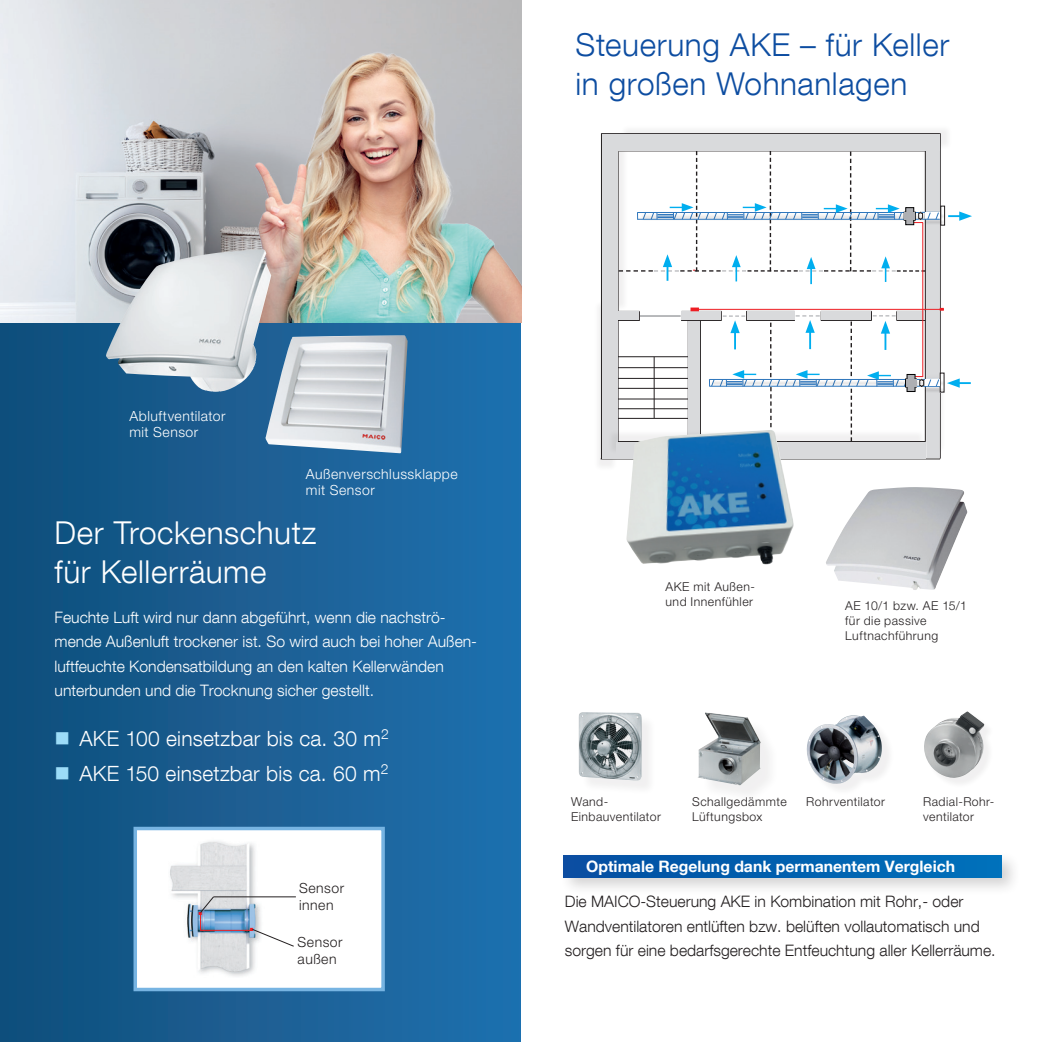
<style>
.page{position:relative;width:1042px;height:1042px;background:#fff}
.page>*{position:absolute;margin:0;border:0;box-sizing:border-box;transform-origin:0 0}
.t1{font:300 31.5px/38.5px "Helvetica Neue LT Com";letter-spacing:.02em;color:#0d4da1}
.t2{font:300 31.5px/38.5px "Helvetica Neue LT Com";letter-spacing:.02em;color:#fff}
.t3{font:28px "Helvetica Neue LTW1 G";color:#ee1d23}
.t4{font:300 21px "Helvetica Neue LT Com";letter-spacing:.01em;color:#fff}
.t5{font:300 15.75px/24.5px "Helvetica Neue LT Com";color:#fff}
.t6{font:300 15.75px/24.5px "Helvetica Neue LT Com";color:#231f20}
.t7{font:700 15.75px "Helvetica Neue LT Com";color:#fff}
.t8{font:300 14px/16.8px "Helvetica Neue LTW1 G";letter-spacing:.035em;color:#fff}
.t9{font:300 14px/16.8px "Helvetica Neue LTW1 G";letter-spacing:.035em;color:#231f20}
.t10{font:300 12.25px/14.7px "Helvetica Neue LTW1 G";letter-spacing:.04em;color:#231f20}
.s1{color:#9cdcf8}
</style>
<div class="page">
<div style="left:0;top:0;width:521px;height:1042px;background:linear-gradient(to right,#114e7b,#2170ae)"></div>
<div style="left:580px;top:714px;width:76px;height:81px;background:#f8f7f8"></div>
<img style="left:578px;top:712px;width:64px;height:69px">
<img style="left:0;top:0;width:521px;height:322px">
<img style="left:185px;top:26px;width:336px;height:296px">
<img style="left:106px;top:249px;width:302px;height:204px">
<div style="left:133px;top:827px;width:252px;height:164px;background:#fff;border:4px solid #77b4e2"></div>
<img style="left:170px;top:841px;width:111px;height:135px">
<hr style="left:200px;top:930px;width:51px;height:1px;background:#ee1d23">
<svg style="left:200px;top:896px;width:14px;height:34px"></svg>
<hr style="left:213px;top:896px;width:83px;height:1px;background:#231f20">
<svg style="left:252px;top:929px;width:42px;height:17px"></svg>
<div style="left:559px;top:851px;width:462px;height:45px;background:#231f20;opacity:.2"></div>
<div style="left:563px;top:855px;width:439px;height:22px;background:linear-gradient(to right,#054ea1,#0072bc)"></div>
<hr style="left:640px;top:315px;width:40px;height:2px;background:#9b9da0">
<hr style="left:618px;top:152px;width:1px;height:290px;background:#231f20">
<hr style="left:654px;top:357px;width:1px;height:61px;background:#231f20">
<hr style="left:700px;top:321px;width:1px;height:120px;background:#231f20">
<hr style="left:601px;top:133px;width:1px;height:326px;background:#231f20">
<hr style="left:940px;top:133px;width:1px;height:325px;background:#231f20">
<hr style="left:601px;top:133px;width:339px;height:1px;background:#231f20">
<hr style="left:681px;top:320px;width:40px;height:1px;background:#231f20">
<hr style="left:681px;top:311px;width:40px;height:1px;background:#231f20">
<svg style="left:618px;top:311px;width:22px;height:10px"></svg>
<hr style="left:618px;top:356px;width:70px;height:1px;background:#231f20">
<hr style="left:618px;top:367px;width:70px;height:1px;background:#231f20">
<hr style="left:618px;top:378px;width:70px;height:1px;background:#231f20">
<hr style="left:618px;top:388px;width:70px;height:1px;background:#231f20">
<hr style="left:618px;top:399px;width:70px;height:1px;background:#231f20">
<hr style="left:618px;top:408px;width:70px;height:1px;background:#231f20">
<hr style="left:618px;top:418px;width:70px;height:1px;background:#231f20">
<hr style="left:601px;top:458px;width:339px;height:1px;background:#231f20">
<div style="left:604px;top:136px;width:24px;height:175px;background:#231f20;opacity:.07"></div>
<div style="left:602px;top:134px;width:15px;height:166px;background:#d9dadc"></div>
<div style="left:593px;top:301px;width:25px;height:171px;background:#231f20;opacity:.07"></div>
<div style="left:602px;top:297px;width:15px;height:161px;background:#d9dadc"></div>
<div style="left:920px;top:137px;width:24px;height:237px;background:#231f20;opacity:.07"></div>
<div style="left:926px;top:151px;width:14px;height:228px;background:#d9dadc"></div>
<div style="left:682px;top:312px;width:39px;height:8px;background:#d9dadc"></div>
<div style="left:688px;top:321px;width:12px;height:120px;background:#d9dadc"></div>
<div style="left:618px;top:312px;width:21px;height:8px;background:#d9dadc"></div>
<div style="left:608px;top:429px;width:318px;height:26px;background:#231f20;opacity:.07"></div>
<div style="left:617px;top:442px;width:309px;height:16px;background:#d9dadc"></div>
<div style="left:620px;top:125px;width:332px;height:26px;background:#231f20;opacity:.07"></div>
<div style="left:617px;top:134px;width:322px;height:17px;background:#d9dadc"></div>
<div style="left:923px;top:374px;width:24px;height:80px;background:#231f20;opacity:.07"></div>
<div style="left:926px;top:387px;width:14px;height:71px;background:#d9dadc"></div>
<hr style="left:697px;top:309px;width:247px;height:1px;background:#ee1d23">
<svg style="left:690px;top:307px;width:9px;height:4px"></svg>
<hr style="left:922px;top:223px;width:1px;height:154px;background:#ee1d23">
<hr style="left:941px;top:206px;width:3px;height:19px;background:#fff">
<div style="left:940px;top:206px;width:5px;height:19px;border:1px solid #231f20"></div>
<svg style="left:948px;top:211px;width:24px;height:10px"></svg>
<div style="left:923px;top:213px;width:22px;height:5px;background:#231f20;opacity:.65"></div>
<div style="left:923px;top:220px;width:22px;height:5px;background:#231f20;opacity:.65"></div>
<svg style="left:618px;top:151px;width:322px;height:133px"></svg>
<svg style="left:709px;top:308px;width:262px;height:134px"></svg>
<img style="left:626px;top:430px;width:168px;height:135px">
<div style="left:925px;top:713px;width:70px;height:75px;background:#231f20;opacity:.07"></div>
<img style="left:924px;top:711px;width:61px;height:67px">
<img style="left:826px;top:487px;width:141px;height:103px">
<img style="left:698px;top:712px;width:63px;height:73px">
<div style="left:809px;top:717px;width:85px;height:79px;background:#231f20;opacity:.07"></div>
<img style="left:806px;top:715px;width:76px;height:69px">
<h1 class="t1" style="left:575px;top:25px;width:375px">Steuerung AKE – für Keller in großen Wohnanlagen</h1>
<p class="t8" style="left:129px;top:407px;width:98px">Abluftventilator mit Sensor</p>
<p class="t8" style="left:306px;top:465px;width:153px">Außenverschlussklappe mit Sensor</p>
<h1 class="t2" style="left:55px;top:513px;width:263px">Der Trockenschutz für Kellerräume</h1>
<p class="t5" style="left:55px;top:604px;width:424px">Feuchte Luft wird nur dann abgeführt, wenn die nachströ&shy;mende Außenluft trockener ist. So wird auch bei hoher Außen&shy;luftfeuchte Kondensatbildung an den kalten Kellerwänden unterbunden und die Trocknung sicher gestellt.</p>
<h3 class="t4" style="left:55px;top:725px;width:336px"><span class="s1">■</span> AKE 100 einsetzbar bis ca. 30 m<sup>2</sup></h3>
<h3 class="t4" style="left:55px;top:760px;width:335px"><span class="s1">■</span> AKE 150 einsetzbar bis ca. 60 m<sup>2</sup></h3>
<h2 class="t3" style="left:197px;top:887px;width:9px">.</h2>
<h2 class="t3" style="left:248px;top:904px;width:9px">.</h2>
<p class="t9" style="left:299px;top:880px;width:46px">Sensor innen</p>
<p class="t9" style="left:298px;top:933px;width:46px">Sensor außen</p>
<p class="t10" style="left:665px;top:579px;width:91px">AKE mit Außen&shy;und Innenfühler</p>
<p class="t10" style="left:845px;top:599px;width:123px">AE 10/1 bzw. AE 15/1 für die passive<br>Luftnachführung</p>
<p class="t10" style="left:692px;top:794px;width:96px">Schallgedämmte<br>Lüftungsbox</p>
<p class="t10" style="left:571px;top:794px;width:39px">Wand-</p>
<p class="t10" style="left:806px;top:794px;width:80px">Rohrventilator</p>
<p class="t10" style="left:571px;top:809px;width:91px">Einbauventilator</p>
<p class="t10" style="left:923px;top:794px;width:73px">Radial-Rohr&shy;ventilator</p>
<p class="t7" style="left:586px;top:856px;width:370px">Optimale Regelung dank permanentem Vergleich</p>
<p class="t6" style="left:565px;top:889px;width:432px">Die MAICO-Steuerung AKE in Kombination mit Rohr,- oder<br>Wandventilatoren entlüften bzw. belüften vollautomatisch und sorgen für eine bedarfsgerechte Entfeuchtung aller Kellerräume.</p>
</div>
